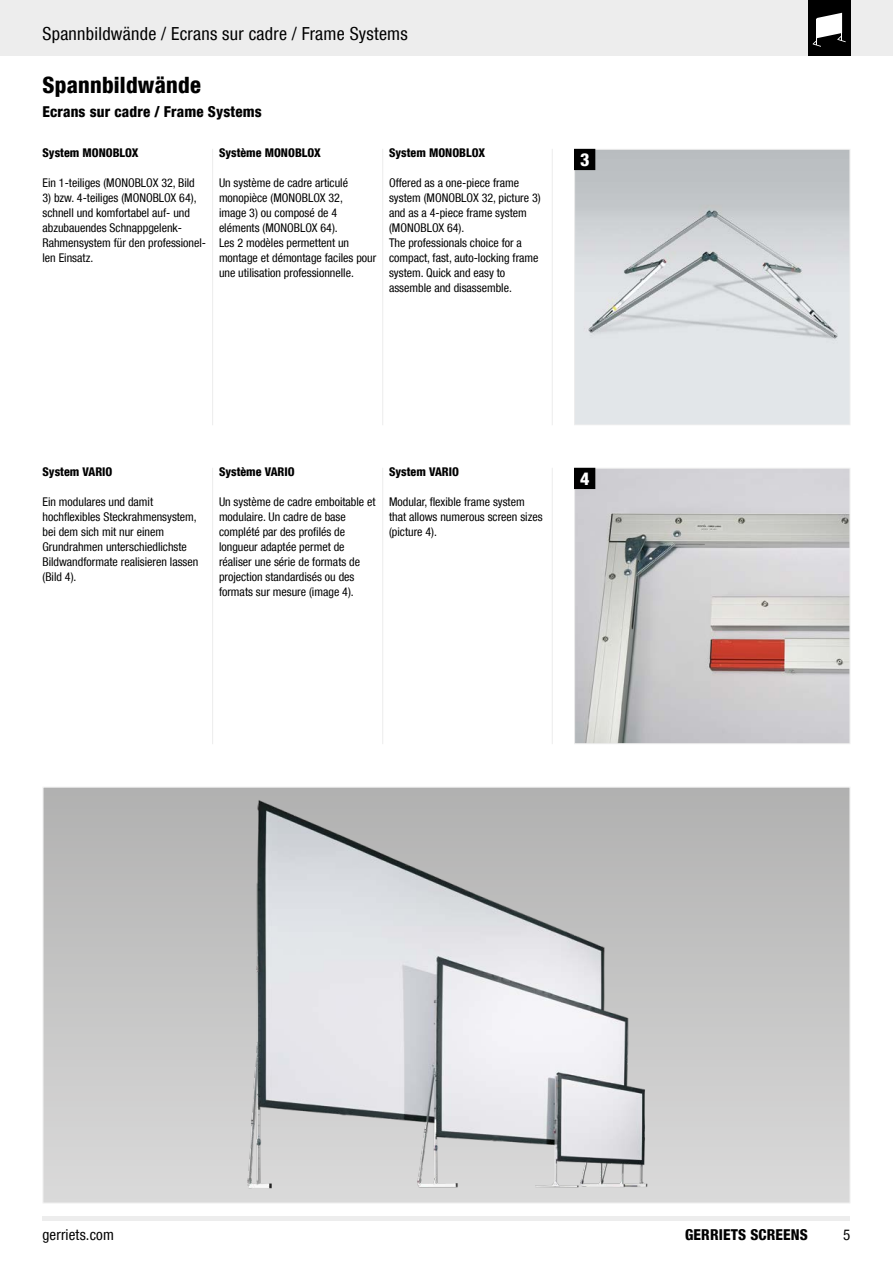
<style>
.page{position:relative;width:893px;height:1263px;background:#fff}
.page>*{position:absolute;margin:0;border:0;box-sizing:border-box;transform-origin:0 0}
.t1{font:800 condensed 22.5px "Helvetica Neue LT Com";letter-spacing:.01em;color:#000}
.t2{font:condensed 18px "Helvetica Neue LT Com";letter-spacing:.015em;color:#000}
.t3{font:800 condensed 18px "Helvetica Neue LT Com";color:#fff}
.t4{font:800 condensed 15px "Helvetica Neue LT Com";letter-spacing:.01em;color:#000}
.t5{font:condensed 15px "Helvetica Neue LT Com";letter-spacing:.01em;color:#000}
.t6{font:condensed 12px/15px "Helvetica Neue LT Com";color:#000}
.t7{font:800 condensed 12px "Helvetica Neue LT Com";color:#000}
</style>
<div class="page">
<div style="left:0;top:0;width:893px;height:55px;background:#ededed"></div>
<hr style="left:43px;top:1216px;width:807px;height:4px;background:#ededed">
<hr style="left:212px;top:149px;width:1px;height:276px;background:#ededed">
<hr style="left:382px;top:149px;width:1px;height:276px;background:#ededed">
<hr style="left:552px;top:149px;width:1px;height:276px;background:#ededed">
<hr style="left:212px;top:468px;width:1px;height:276px;background:#ededed">
<hr style="left:382px;top:468px;width:1px;height:276px;background:#ededed">
<hr style="left:552px;top:468px;width:1px;height:276px;background:#ededed">
<img style="left:576px;top:151px;width:272px;height:272px">
<div style="left:574px;top:149px;width:276px;height:276px;border:1px solid #ededed"></div>
<img style="left:576px;top:470px;width:272px;height:272px">
<div style="left:574px;top:468px;width:276px;height:276px;border:1px solid #ededed"></div>
<div style="left:43px;top:787px;width:807px;height:416px;background:linear-gradient(to bottom,#b1b1b0,#dadada)"></div>
<img style="left:244px;top:799px;width:405px;height:392px">
<div style="left:575px;top:149px;width:20px;height:21px;background:#000"></div>
<div style="left:574px;top:149px;width:21px;height:21px;border:1px solid #000"></div>
<div style="left:575px;top:468px;width:20px;height:20px;background:#000"></div>
<div style="left:574px;top:468px;width:21px;height:21px;border:1px solid #000"></div>
<div style="left:808px;top:0;width:42px;height:55px;background:#000"></div>
<svg style="left:813px;top:13px;width:33px;height:34px"></svg>
<h2 class="t2" style="left:43px;top:23px;width:367px">Spannbildwände / Ecrans sur cadre / Frame Systems</h2>
<h1 class="t1" style="left:43px;top:71px;width:160px">Spannbildwände</h1>
<p class="t4" style="left:43px;top:103px;width:221px">Ecrans sur cadre / Frame Systems</p>
<p class="t7" style="left:43px;top:146px;width:97px">System MONOBLOX</p>
<p class="t6" style="left:43px;top:176px;width:154px">Ein 1-teiliges (MONOBLOX 32, Bild</p>
<p class="t6" style="left:43px;top:191px;width:165px">3) bzw. 4-teiliges (MONOBLOX 64), schnell und komfortabel auf- und abzubauendes Schnappgelenk-<br>Rahmensystem für den professionel&shy;len Einsatz.</p>
<p class="t7" style="left:219px;top:146px;width:103px">Système MONOBLOX</p>
<p class="t6" style="left:219px;top:176px;width:159px">Un système de cadre articulé monopièce (MONOBLOX 32,<br>image 3) ou composé de 4 eléments (MONOBLOX 64).<br>Les 2 modèles permettent un montage et démontage faciles pour une utilisation professionnelle.</p>
<p class="t7" style="left:389px;top:146px;width:97px">System MONOBLOX</p>
<p class="t6" style="left:389px;top:176px;width:153px">Offered as a one-piece frame system (MONOBLOX 32, picture 3) and as a 4-piece frame system (MONOBLOX 64).<br>The professionals choice for a compact, fast, auto-locking frame system. Quick and easy to assemble and disassemble.</p>
<h2 class="t3" style="left:580px;top:148px;width:11px">3</h2>
<p class="t7" style="left:43px;top:465px;width:71px">System VARIO</p>
<p class="t6" style="left:43px;top:494px;width:157px">Ein modulares und damit hochflexibles Steckrahmensystem, bei dem sich mit nur einem<br>Grundrahmen unterschiedlichste<br>Bildwandformate realisieren lassen (Bild 4).</p>
<p class="t7" style="left:219px;top:465px;width:77px">Système VARIO</p>
<p class="t6" style="left:219px;top:494px;width:158px">Un système de cadre emboitable et modulaire. Un cadre de base complété par des profilés de longueur adaptée permet de réaliser une série de formats de projection standardisés ou des formats sur mesure (image 4).</p>
<p class="t7" style="left:389px;top:465px;width:71px">System VARIO</p>
<p class="t6" style="left:389px;top:494px;width:155px">Modular, flexible frame system that allows numerous screen sizes (picture 4).</p>
<h2 class="t3" style="left:580px;top:467px;width:11px">4</h2>
<p class="t5" style="left:43px;top:1225px;width:73px">gerriets.com</p>
<p class="t4" style="left:685px;top:1225px;width:124px">GERRIETS SCREENS</p>
<p class="t5" style="left:843px;top:1225px;width:9px">5</p>
</div>
